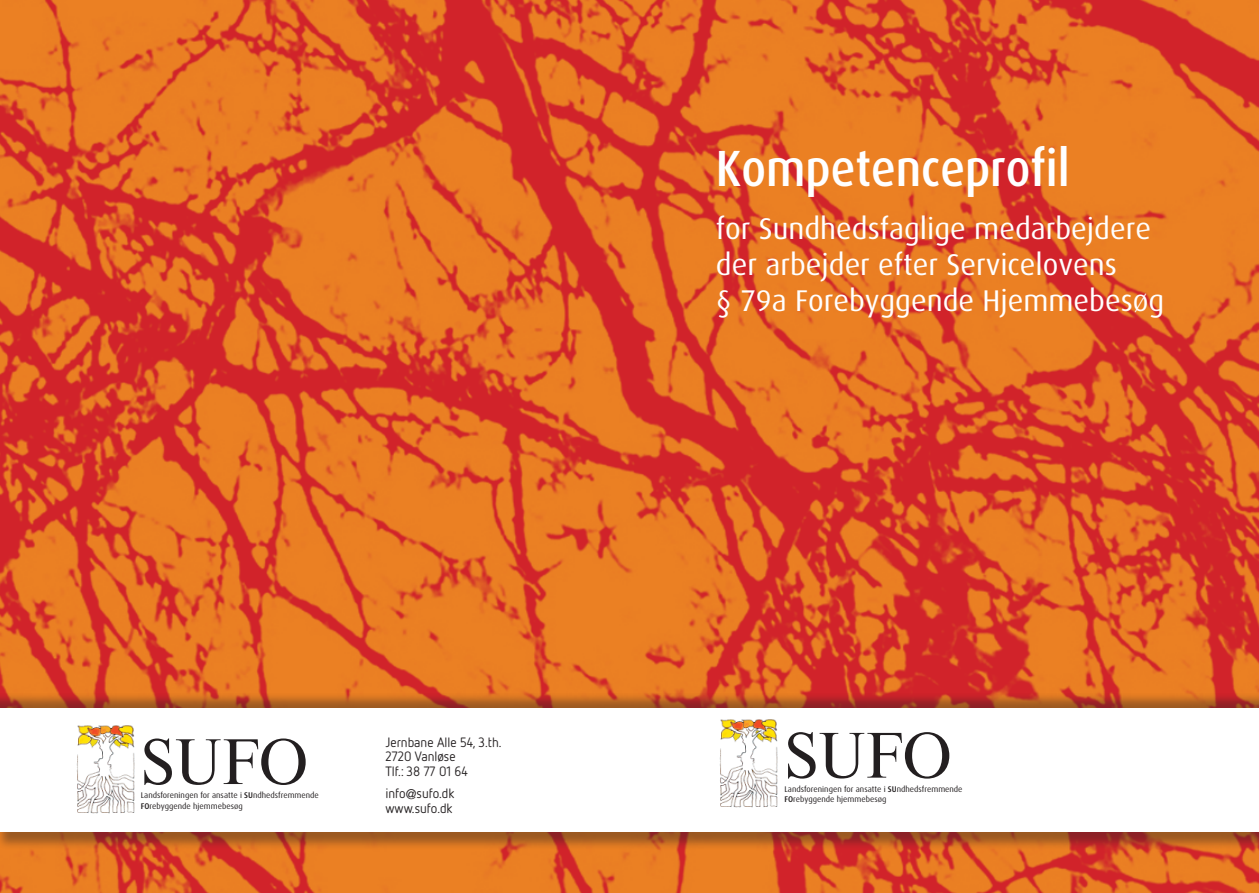
<style>
.page{position:relative;width:1259px;height:893px;background:#fff}
.page>*{position:absolute;margin:0;border:0;box-sizing:border-box;transform-origin:0 0}
.t1{font:61.05px "Times Eighteen";color:#231f20}
.t2{font:500 51px "Dax";color:#fff;scale:.9 1}
.t3{font:30px/36px "Dax";color:#fff}
.t4{font:13.5px/14.2px "Netto OT";color:#231f20}
.t5{font:8.25px/10.5px "Dax";color:#231f20}
.s1{font-weight:500}
.s2{font-family:"Helvetica Neue"}
</style>
<div class="page">
<img style="left:0;top:0;width:1259px;height:893px">
<div style="left:0;top:711px;width:1259px;height:140px;background:#231f20;opacity:.4"></div>
<div style="left:0;top:708px;width:1259px;height:124px;background:#fff"></div>
<div style="left:0;top:692px;width:1259px;height:124px;background:#231f20;opacity:.4"></div>
<div style="left:0;top:708px;width:1259px;height:108px;background:#fff"></div>
<img style="left:76px;top:725px;width:59px;height:89px">
<img style="left:719px;top:719px;width:59px;height:89px">
<h1 class="t1" style="left:141px;top:725px;width:168px">SUFO</h1>
<p class="t5" style="left:141px;top:790px;width:180px">Landsforeningen for ansatte i <span class="s1">SU</span>ndhedsfremmende<br><span class="s1">FO</span>rebyggende hjemmebesøg</p>
<h3 class="t4" style="left:385px;top:735px;width:117px">Jernbane Alle 54, 3.th.<br>2720 Vanløse<br>Tlf.: 38 77 01 64</h3>
<h3 class="t4" style="left:385px;top:786px;width:70px">info<span class="s2">@</span>sufo.dk www.sufo.dk</h3>
<h2 class="t2" style="left:716px;top:140px;width:395px">Kompetenceprofil</h2>
<h3 class="t3" style="left:716px;top:211px;width:450px">for Sundhedsfaglige medarbejdere der arbejder efter Servicelovens<br>§ 79a Forebyggende Hjemmebesøg</h3>
<h1 class="t1" style="left:784px;top:718px;width:168px">SUFO</h1>
<p class="t5" style="left:784px;top:784px;width:180px">Landsforeningen for ansatte i <span class="s1">SU</span>ndhedsfremmende<br><span class="s1">FO</span>rebyggende hjemmebesøg</p>
</div>
